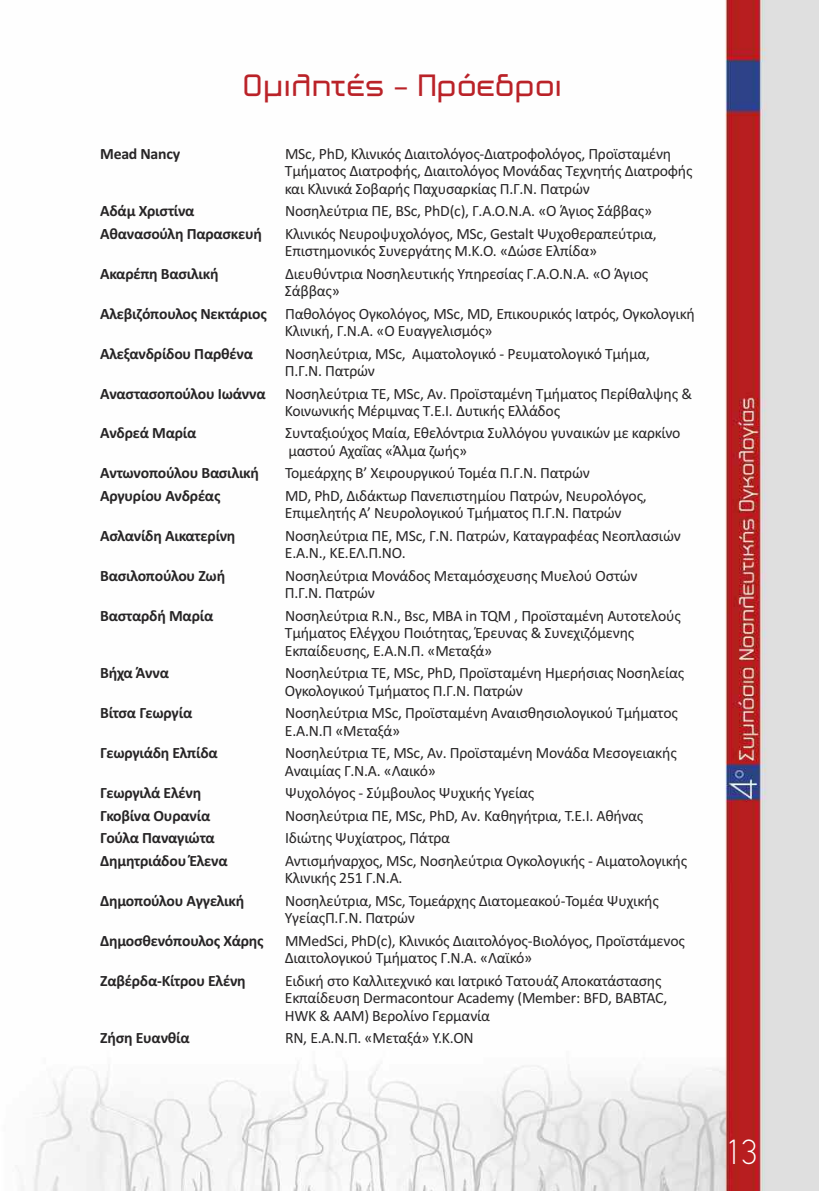
<style>
.page{position:relative;width:819px;height:1191px;background:#fff}
.page>*{position:absolute;margin:0;border:0;box-sizing:border-box;transform-origin:0 0}
.t1{font:100 35px "PF Din Text";color:#fff}
.t2{font:33.25px "PF Haus Square";color:#ba2228}
.t3{font:15.75px/17.5px "Calibri";letter-spacing:-.015em;color:#272526}
.t4{font:700 15.75px "Calibri";letter-spacing:-.015em;color:#272526}
.s1{font-weight:700}
</style>
<div class="page">
<img style="left:15px;top:0;width:804px;height:1191px">
<h2 class="t2" style="left:242px;top:68px;width:321px">Ομιλητές - Πρόεδροι</h2>
<p class="t4" style="left:100px;top:144px;width:82px">Mead Nancy</p>
<p class="t3" style="left:285px;top:144px;width:409px">MSc, PhD, Κλινικός Διαιτολόγος-Διατροφολόγος, Προϊσταμένη<br>Τμήματος Διατροφής, Διαιτολόγος Μονάδας Τεχνητής Διατροφής και Κλινικά Σοβαρής Παχυσαρκίας Π.Γ.Ν. Πατρών</p>
<p class="t4" style="left:100px;top:201px;width:96px">Αδάμ Χριστίνα</p>
<p class="t3" style="left:285px;top:202px;width:368px">Νοσηλεύτρια ΠΕ, BSc, PhD(c), Γ.Α.Ο.Ν.Α. «Ο Άγιος Σάββας»</p>
<p class="t4" style="left:100px;top:224px;width:163px">Αθανασούλη Παρασκευή</p>
<p class="t3" style="left:285px;top:224px;width:373px">Κλινικός Νευροψυχολόγος, MSc, Gestalt Ψυχοθεραπεύτρια,<br>Επιστημονικός Συνεργάτης Μ.Κ.Ο. «Δώσε Ελπίδα»</p>
<p class="t4" style="left:100px;top:264px;width:120px">Ακαρέπη Βασιλική</p>
<p class="t3" style="left:285px;top:264px;width:365px">Διευθύντρια Νοσηλευτικής Υπηρεσίας Γ.Α.Ο.Ν.Α. «Ο Άγιος<br>Σάββας»</p>
<p class="t3" style="left:285px;top:304px;width:411px;text-indent:-185px"><span class="s1">Αλεβιζόπουλος Νεκτάριος</span> Παθολόγος Ογκολόγος, MSc, MD, Επικουρικός Ιατρός, Ογκολογική<br>Κλινική, Γ.Ν.Α. «Ο Ευαγγελισμός»</p>
<p class="t4" style="left:100px;top:344px;width:154px">Αλεξανδρίδου Παρθένα</p>
<p class="t3" style="left:285px;top:344px;width:367px">Νοσηλεύτρια, MSc, Αιματολογικό - Ρευματολογικό Τμήμα,<br>Π.Γ.Ν. Πατρών</p>
<p class="t3" style="left:285px;top:384px;width:409px;text-indent:-185px"><span class="s1">Αναστασοπούλου Ιωάννα</span> Νοσηλεύτρια ΤΕ, MSc, Αν. Προϊσταμένη Τμήματος Περίθαλψης &amp;<br>Κοινωνικής Μέριμνας Τ.Ε.Ι. Δυτικής Ελλάδος</p>
<p class="t4" style="left:100px;top:424px;width:98px">Ανδρεά Μαρία</p>
<p class="t3" style="left:285px;top:424px;width:397px">Συνταξιούχος Μαία, Εθελόντρια Συλλόγου γυναικών με καρκίνο μαστού Αχαΐας «Άλμα ζωής»</p>
<p class="t4" style="left:100px;top:464px;width:160px">Αντωνοπούλου Βασιλική</p>
<p class="t3" style="left:285px;top:464px;width:306px">Τομεάρχης Β’ Χειρουργικού Τομέα Π.Γ.Ν. Πατρών</p>
<p class="t4" style="left:100px;top:486px;width:122px">Αργυρίου Ανδρέας</p>
<p class="t3" style="left:285px;top:487px;width:363px">MD, PhD, Διδάκτωρ Πανεπιστημίου Πατρών, Νευρολόγος,<br>Επιμελητής Α’ Νευρολογικού Τμήματος Π.Γ.Ν. Πατρών</p>
<p class="t4" style="left:100px;top:526px;width:137px">Ασλανίδη Αικατερίνη</p>
<p class="t3" style="left:285px;top:527px;width:397px">Νοσηλεύτρια ΠΕ, MSc, Γ.Ν. Πατρών, Καταγραφέας Νεοπλασιών<br>Ε.Α.Ν., ΚΕ.ΕΛ.Π.ΝΟ.</p>
<p class="t4" style="left:100px;top:566px;width:127px">Βασιλοπούλου Ζωή</p>
<p class="t3" style="left:285px;top:566px;width:354px">Νοσηλεύτρια Μονάδος Μεταμόσχευσης Μυελού Οστών<br>Π.Γ.Ν. Πατρών</p>
<p class="t4" style="left:100px;top:606px;width:115px">Βασταρδή Μαρία</p>
<p class="t3" style="left:285px;top:606px;width:397px">Νοσηλεύτρια R.N., Bsc, MBA in TQM , Προϊσταμένη Αυτοτελούς<br>Τμήματος Ελέγχου Ποιότητας, Έρευνας &amp; Συνεχιζόμενης<br>Εκπαίδευσης, Ε.Α.Ν.Π. «Μεταξά»</p>
<p class="t4" style="left:100px;top:663px;width:70px">Βήχα Άννα</p>
<p class="t3" style="left:285px;top:664px;width:401px">Νοσηλεύτρια ΤΕ, MSc, PhD, Προϊσταμένη Ημερήσιας Νοσηλείας<br>Ογκολογικού Τμήματος Π.Γ.Ν. Πατρών</p>
<p class="t4" style="left:100px;top:703px;width:94px">Βίτσα Γεωργία</p>
<p class="t3" style="left:285px;top:704px;width:394px">Νοσηλεύτρια MSc, Προϊσταμένη Αναισθησιολογικού Τμήματος<br>Ε.Α.Ν.Π «Μεταξά»</p>
<p class="t4" style="left:100px;top:743px;width:119px">Γεωργιάδη Ελπίδα</p>
<p class="t3" style="left:285px;top:744px;width:393px">Νοσηλεύτρια ΤΕ, MSc, Αν. Προϊσταμένη Μονάδα Μεσογειακής<br>Αναιμίας Γ.Ν.Α. «Λαικό»</p>
<p class="t4" style="left:100px;top:783px;width:103px">Γεωργιλά Ελένη</p>
<p class="t3" style="left:285px;top:784px;width:251px">Ψυχολόγος - Σύμβουλος Ψυχικής Υγείας</p>
<p class="t4" style="left:100px;top:806px;width:112px">Γκοβίνα Ουρανία</p>
<p class="t3" style="left:285px;top:806px;width:360px">Νοσηλεύτρια ΠΕ, MSc, PhD, Αν. Καθηγήτρια, Τ.Ε.Ι. Αθήνας</p>
<p class="t4" style="left:100px;top:828px;width:116px">Γούλα Παναγιώτα</p>
<p class="t3" style="left:285px;top:829px;width:167px">Ιδιώτης Ψυχίατρος, Πάτρα</p>
<p class="t4" style="left:100px;top:851px;width:129px">Δημητριάδου Έλενα</p>
<p class="t3" style="left:285px;top:851px;width:404px">Αντισμήναρχος, MSc, Νοσηλεύτρια Ογκολογικής - Αιματολογικής<br>Κλινικής 251 Γ.Ν.Α.</p>
<p class="t4" style="left:100px;top:891px;width:146px">Δημοπούλου Αγγελική</p>
<p class="t3" style="left:285px;top:891px;width:375px">Νοσηλεύτρια, MSc, Τομεάρχης Διατομεακού-Τομέα Ψυχικής<br>ΥγείαςΠ.Γ.Ν. Πατρών</p>
<p class="t4" style="left:100px;top:931px;width:165px">Δημοσθενόπουλος Χάρης</p>
<p class="t3" style="left:285px;top:931px;width:401px">MΜedSci, PhD(c), Κλινικός Διαιτολόγος-Βιολόγος, Προϊστάμενος<br>Διαιτολογικού Τμήματος Γ.Ν.Α. «Λαϊκό»</p>
<p class="t4" style="left:100px;top:971px;width:147px">Ζαβέρδα-Κίτρου Ελένη</p>
<p class="t3" style="left:285px;top:971px;width:384px">Ειδική στο Καλλιτεχνικό και Ιατρικό Τατουάζ Αποκατάστασης<br>Εκπαίδευση Dermacontour Academy (Member: BFD, BABTAC,<br>HWK &amp; AAM) Βερολίνο Γερμανία</p>
<p class="t4" style="left:100px;top:1028px;width:91px">Ζήση Ευανθία</p>
<p class="t3" style="left:285px;top:1029px;width:190px">RN, Ε.Α.Ν.Π. «Μεταξά» Υ.Κ.ΟΝ</p>
<h1 class="t1" style="left:726px;top:1131px;width:33px">13</h1>
</div>
